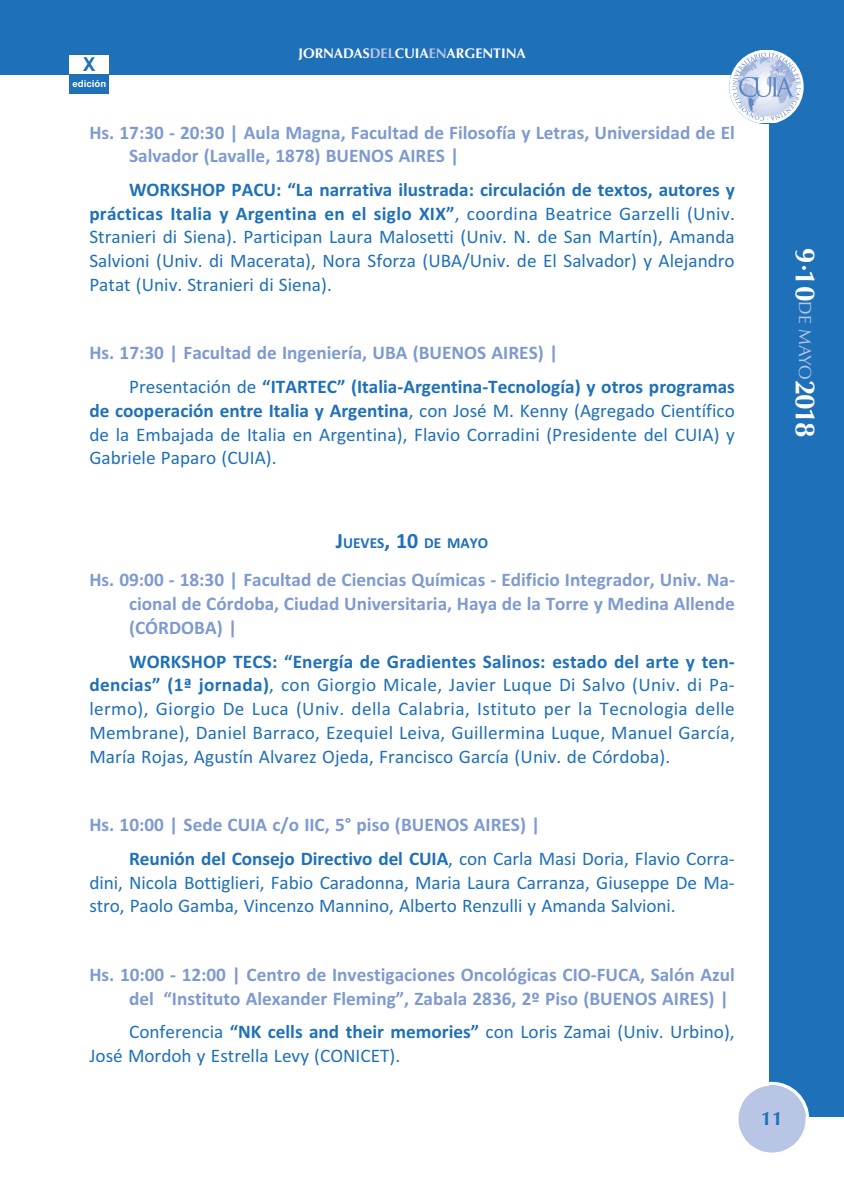
<style>
.page{position:relative;width:844px;height:1191px;background:#fff}
.page>*{position:absolute;margin:0;border:0;box-sizing:border-box;transform-origin:0 0}
.t1{font:700 28px "Optima";letter-spacing:-.05em;color:#fff}
.t2{font:19.25px/23.8px "Calibri";color:#1e70b9;text-align:justify}
.t3{font:700 19.25px/23.8px "Calibri";color:#7e9acf}
.t4{font:700 19.25px/33.6px "Calibri";color:#1e70b9}
.t5{font:700 19.25px "Optima";color:#1e70b9}
.t6{font:700 19.25px "Arial";color:#1e70b9;scale:.95 1}
.t7{font:700 15.4px "Calibri";color:#1e70b9}
.t8{font:700 14px "Optima";color:#fff}
.t9{font:700 9.62px "Arial";color:#fff}
.s1{color:#b9c5e4}
.s2{font-weight:700}
.s3{color:#7e9acf}
.s4{font-weight:400}
.s5{font-size:21.88px}
.s6{color:#1e70b9}
.s7{font-weight:400;color:#1e70b9}
.s8{font-weight:400;font-size:17.5px;color:#b9c5e4}
</style>
<div class="page">
<div style="left:0;top:0;width:843px;height:74px;background:#1e70b9"></div>
<div style="left:769px;top:0;width:74px;height:1116px;background:#1e70b9"></div>
<div style="left:69px;top:55px;width:40px;height:19px;background:#fff"></div>
<div style="left:69px;top:74px;width:40px;height:20px;background:#1e70b9"></div>
<svg style="left:729px;top:50px;width:74px;height:74px"></svg>
<img style="left:729px;top:51px;width:74px;height:72px;border-radius:50%">
<svg style="left:738px;top:1081px;width:71px;height:72px"></svg>
<p class="t6" style="left:83px;top:53px;width:14px">X</p>
<p class="t9" style="left:72px;top:78px;width:35px">edición</p>
<p class="t8" style="left:298px;top:48px;width:229px">JORNADAS<span class="s1">DEL</span>CUIA<span class="s1">EN</span>ARGENTINA</p>
<p class="t3" style="left:129px;top:122px;width:607px;text-indent:-40px">Hs. 17:30 - 20:30 | Aula Magna, Facultad de Filosofía y Letras, Universidad de El<br>Salvador (Lavalle, 1878) BUENOS AIRES |</p>
<p class="t2" style="left:89px;top:179px;width:646px;text-indent:40px"><span class="s2">WORKSHOP PACU: “La narrativa ilustrada: circulación de textos, autores y prácticas Italia y Argentina en el siglo XIX”</span>, coordina Beatrice Garzelli (Univ.<br>Stranieri di Siena). Participan Laura Malosetti (Univ. N. de San Martín), Amanda Salvioni (Univ. di Macerata), Nora Sforza (UBA/Univ. de El Salvador) y Alejandro Patat (Univ. Stranieri di Siena).</p>
<p class="t4" style="left:129px;top:338px;width:607px;text-indent:-40px"><span class="s3">Hs. 17:30 | Facultad de Ingeniería, UBA (BUENOS AIRES) |<br></span><span class="s4">Presentación de</span> “ITARTEC” (Italia-Argentina-Tecnología) y otros programas</p>
<p class="t2" style="left:89px;top:400px;width:646px"><span class="s2">de cooperación entre Italia y Argentina</span>, con José M. Kenny (Agregado Científico de la Embajada de Italia en Argentina), Flavio Corradini (Presidente del CUIA) y Gabriele Paparo (CUIA).</p>
<p class="t7" style="left:336px;top:537px;width:154px"><span class="s5">J</span>UEVES<span class="s5">, 10</span> DE MAYO</p>
<p class="t3" style="left:129px;top:570px;width:607px;text-align:justify;text-indent:-40px">Hs. 09:00 - 18:30 | Facultad de Ciencias Químicas - Edificio Integrador, Univ. Na&shy;cional de Córdoba, Ciudad Universitaria, Haya de la Torre y Medina Allende (CÓRDOBA) |</p>
<p class="t2" style="left:89px;top:651px;width:647px;text-indent:40px"><span class="s2">WORKSHOP TECS: “Energía de Gradientes Salinos: estado del arte y ten&shy;dencias” (1ª jornada)</span>, con Giorgio Micale, Javier Luque Di Salvo (Univ. di Pa&shy;lermo), Giorgio De Luca (Univ. della Calabria, Istituto per la Tecnologia delle Membrane), Daniel Barraco, Ezequiel Leiva, Guillermina Luque, Manuel García, María Rojas, Agustín Alvarez Ojeda, Francisco García (Univ. de Córdoba).</p>
<p class="t3" style="left:129px;top:809px;width:607px;line-height:33.6px;text-indent:-40px">Hs. 10:00 | Sede CUIA c/o IIC, 5° piso (BUENOS AIRES) |<br><span class="s6">Reunión del Consejo Directivo del CUIA</span><span class="s7">, con Carla Masi Doria, Flavio Corra-</span></p>
<p class="t2" style="left:89px;top:872px;width:646px">dini, Nicola Bottiglieri, Fabio Caradonna, Maria Laura Carranza, Giuseppe De Ma&shy;stro, Paolo Gamba, Vincenzo Mannino, Alberto Renzulli y Amanda Salvioni.</p>
<p class="t3" style="left:129px;top:964px;width:607px;text-indent:-40px">Hs. 10:00 - 12:00 | Centro de Investigaciones Oncológicas CIO-FUCA, Salón Azul del “Instituto Alexander Fleming”, Zabala 2836, 2º Piso (BUENOS AIRES) |</p>
<p class="t2" style="left:89px;top:1021px;width:646px;text-indent:40px">Conferencia <span class="s2">“NK cells and their memories”</span> con Loris Zamai (Univ. Urbino),<br>José Mordoh y Estrella Levy (CONICET).</p>
<h1 class="t1" style="left:816px;top:248px;width:191px;rotate:90deg">9·10<span class="s8">DE MAYO</span>2018</h1>
<p class="t5" style="left:761px;top:1110px;width:23px">11</p>
</div>
